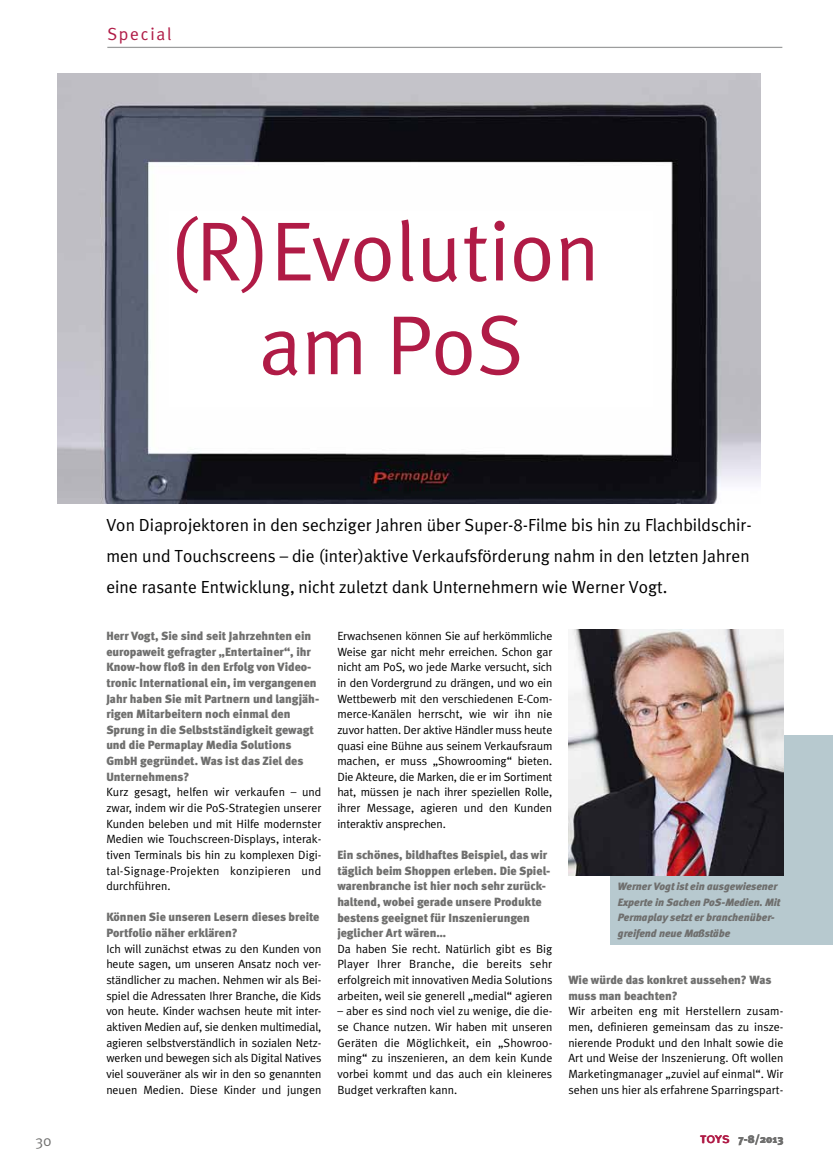
<style>
.page{position:relative;width:833px;height:1170px;background:#fff}
.page>*{position:absolute;margin:0;border:0;box-sizing:border-box;transform-origin:0 0}
.t1{font:83.75px/93.8px "Meta Plus Normal";color:#b01b46;text-align:center}
.t2{font:17.5px/31.2px "Meta Plus Normal";color:#000;text-align:justify}
.t3{font:17.5px "Meta Plus Normal";letter-spacing:.1em;color:#b01b46}
.t4{font:15px "Meta Normal";color:#6f6f6e}
.t5{font:11.88px/15.6px "Meta Plus Normal";color:#000;text-align:justify}
.t6{font:900 11.88px/15.6px "Meta";color:#6f6f6e}
.t7{font:900 11.25px "Meta";color:#6f6f6e}
.t8{font:italic 900 10.62px/15.6px "Meta";letter-spacing:-.005em;color:#6f6f6e}
.s1{font-family:"Blur";font-weight:500;color:#b01b46}
</style>
<div class="page">
<div style="left:611px;top:735px;width:222px;height:209px;background:#b7c9cf"></div>
<hr style="left:107px;top:47px;width:675px;height:1px;background:#9c9d9d">
<img style="left:568px;top:630px;width:215px;height:245px">
<img style="left:58px;top:73px;width:702px;height:430px">
<div style="left:169px;top:211px;width:483px;height:195px;background:#fff"></div>
<h2 class="t3" style="left:107px;top:23px;width:66px">Special</h2>
<h1 class="t1" style="left:169px;top:203px;width:432px">(R)Evolution am PoS</h1>
<p class="t4" style="left:35px;top:1132px;width:18px">30</p>
<p class="t2" style="left:106px;top:508px;width:647px">Von Diaprojektoren in den sechziger Jahren über Super-8-Filme bis hin zu Flachbildschir&shy;men und Touchscreens – die (inter)aktive Verkaufsförderung nahm in den letzten Jahren eine rasante Entwicklung, nicht zuletzt dank Unternehmern wie Werner Vogt.</p>
<p class="t6" style="left:106px;top:628px;width:214px">Herr Vogt, Sie sind seit Jahrzehnten ein europaweit gefragter „Entertainer“, ihr Know-how floß in den Erfolg von Video&shy;tronic International ein, im vergangenen Jahr haben Sie mit Partnern und langjäh&shy;rigen Mitarbeitern noch einmal den Sprung in die Selbstständigkeit gewagt und die Permaplay Media Solutions GmbH gegründet. Was ist das Ziel des Unternehmens?</p>
<p class="t5" style="left:106px;top:784px;width:217px">Kurz gesagt, helfen wir verkaufen – und zwar, indem wir die PoS-Strategien unserer Kunden beleben und mit Hilfe modernster Medien wie Touchscreen-Displays, interak&shy;tiven Terminals bis hin zu komplexen Digi&shy;tal-Signage-Projekten konzipieren und durchführen.</p>
<p class="t6" style="left:106px;top:909px;width:215px">Können Sie unseren Lesern dieses breite<br>Portfolio näher erklären?</p>
<p class="t5" style="left:106px;top:940px;width:216px">Ich will zunächst etwas zu den Kunden von heute sagen, um unseren Ansatz noch ver&shy;ständlicher zu machen. Nehmen wir als Bei&shy;spiel die Adressaten Ihrer Branche, die Kids von heute. Kinder wachsen heute mit inter&shy;aktiven Medien auf, sie denken multimedial, agieren selbstverständlich in sozialen Netz&shy;werken und bewegen sich als Digital Natives viel souveräner als wir in den so genannten neuen Medien. Diese Kinder und jungen</p>
<p class="t5" style="left:337px;top:628px;width:217px">Erwachsenen können Sie auf herkömmliche Weise gar nicht mehr erreichen. Schon gar nicht am PoS, wo jede Marke versucht, sich in den Vordergrund zu drängen, und wo ein Wettbewerb mit den verschiedenen E-Com&shy;merce-Kanälen herrscht, wie wir ihn nie zuvor hatten. Der aktive Händler muss heute quasi eine Bühne aus seinem Verkaufsraum machen, er muss „Showrooming“ bieten.<br>Die Akteure, die Marken, die er im Sortiment hat, müssen je nach ihrer speziellen Rolle, ihrer Message, agieren und den Kunden interaktiv ansprechen.</p>
<p class="t6" style="left:337px;top:846px;width:215px">Ein schönes, bildhaftes Beispiel, das wir täglich beim Shoppen erleben. Die Spiel&shy;warenbranche ist hier noch sehr zurück&shy;haltend, wobei gerade unsere Produkte bestens geeignet für Inszenierungen jeglicher Art wären…</p>
<p class="t5" style="left:337px;top:940px;width:216px">Da haben Sie recht. Natürlich gibt es Big Player Ihrer Branche, die bereits sehr erfolgreich mit innovativen Media Solutions arbeiten, weil sie generell „medial“ agieren</p>
<p class="t5" style="left:337px;top:1003px;width:216px">– aber es sind noch viel zu wenige, die die&shy;se Chance nutzen. Wir haben mit unseren Geräten die Möglichkeit, ein „Showroo&shy;ming“ zu inszenieren, an dem kein Kunde vorbei kommt und das auch ein kleineres Budget verkraften kann.</p>
<p class="t8" style="left:618px;top:878px;width:164px">Werner Vogt ist ein ausgewiesener<br>Experte in Sachen PoS-Medien. Mit<br>Permaplay setzt er branchenüber&shy;greifend neue Maßstäbe</p>
<p class="t6" style="left:568px;top:971px;width:205px">Wie würde das konkret aussehen? Was muss man beachten?</p>
<p class="t5" style="left:568px;top:1003px;width:216px">Wir arbeiten eng mit Herstellern zusam&shy;men, definieren gemeinsam das zu insze&shy;nierende Produkt und den Inhalt sowie die Art und Weise der Inszenierung. Oft wollen Marketingmanager „zuviel auf einmal“. Wir sehen uns hier als erfahrene Sparringspart-</p>
<p class="t7" style="left:700px;top:1132px;width:85px"><span class="s1">TOYS</span> 7-8/2013</p>
</div>
